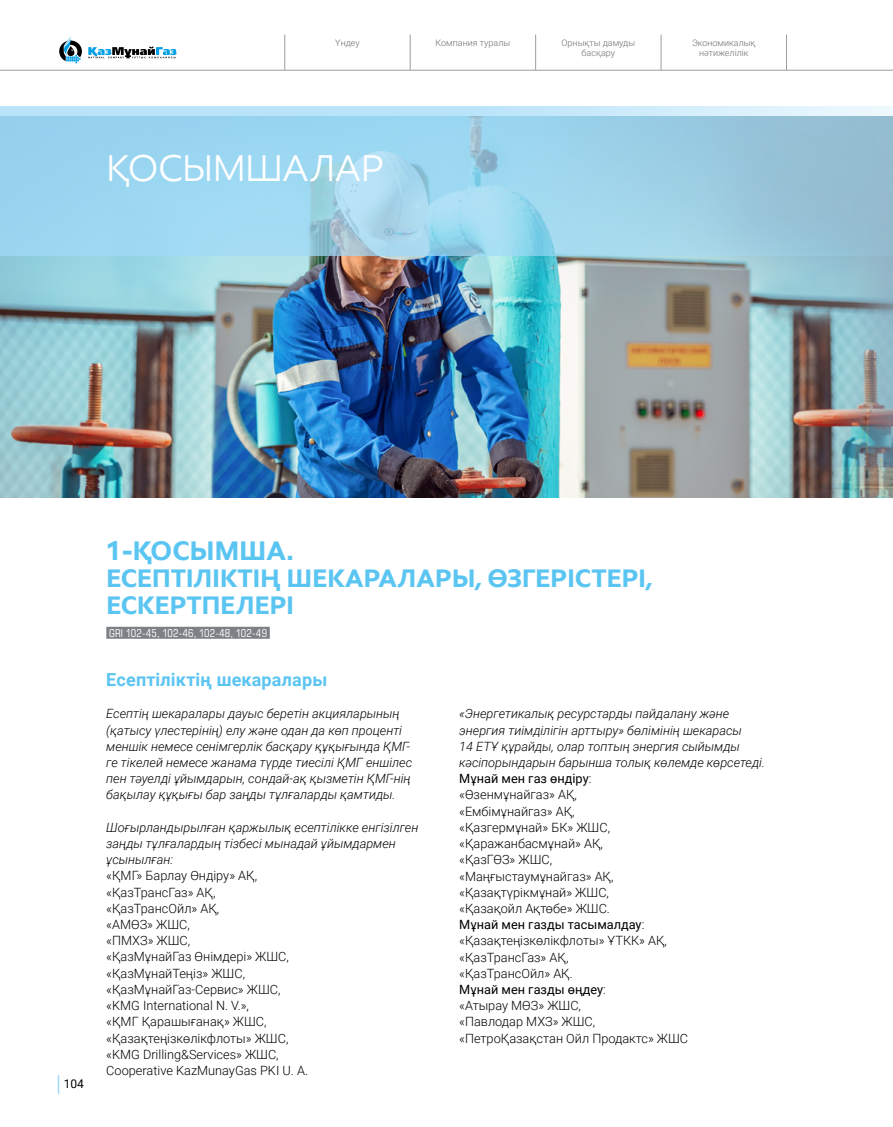
<style>
.page{position:relative;width:893px;height:1127px;background:#fff}
.page>*{position:absolute;margin:0;border:0;box-sizing:border-box;transform-origin:0 0}
.t1{font:37.5px "E Mprint";letter-spacing:.005em;color:#fff}
.t2{font:700 27px "E Mprint";letter-spacing:.01em;color:#5bc5f2}
.t3{font:700 25.5px/27px "E Mprint";letter-spacing:.01em;color:#5bc5f2}
.t4{font:700 18px "Roboto";letter-spacing:.01em;color:#5bc5f2}
.t5{font:300 12.75px/16.2px "Roboto";color:#000}
.t6{font:italic 300 12.75px/16.2px "Roboto";color:#000}
.t7{font:12px "Roboto";color:#000}
.t8{font:condensed 10.5px "DS Europe";letter-spacing:.025em;color:#fff}
.t9{font:300 9px/10.8px "Roboto";color:#706f6f;text-align:center}
.s1{font-style:italic}
.s2{font-weight:400}
</style>
<div class="page">
<img style="left:0;top:256px;width:893px;height:241px">
<svg style="left:0;top:106px;width:893px;height:150px;background:#9fd2e9"></svg>
<div style="left:106px;top:627px;width:164px;height:12px;background:#7d8186"></div>
<svg style="left:59px;top:36px;width:23px;height:27px"></svg>
<svg style="left:88px;top:47px;width:89px;height:12px"></svg>
<svg style="left:58px;top:1075px;width:1px;height:19px"></svg>
<hr style="left:284px;top:35px;width:1px;height:35px;background:#9d9d9c">
<hr style="left:410px;top:35px;width:1px;height:35px;background:#9d9d9c">
<hr style="left:535px;top:35px;width:1px;height:35px;background:#9d9d9c">
<hr style="left:661px;top:35px;width:1px;height:35px;background:#9d9d9c">
<hr style="left:786px;top:35px;width:1px;height:35px;background:#9d9d9c">
<hr style="left:0;top:70px;width:893px;height:1px;background:#9d9d9c">
<p class="t9" style="left:335px;top:37px;width:26px">Үндеу</p>
<p class="t9" style="left:436px;top:37px;width:76px">Компания туралы</p>
<p class="t9" style="left:561px;top:37px;width:75px">Орнықты дамуды басқару</p>
<p class="t9" style="left:692px;top:37px;width:65px">Экономикалық нәтижелілік</p>
<h1 class="t1" style="left:106px;top:145px;width:278px">ҚОСЫМШАЛАР</h1>
<p class="t7" style="left:64px;top:1075px;width:22px">104</p>
<h2 class="t2" style="left:106px;top:534px;width:189px">1-ҚОСЫМША.</h2>
<h3 class="t3" style="left:106px;top:565px;width:547px">ЕСЕПТІЛІКТІҢ ШЕКАРАЛАРЫ, ӨЗГЕРІСТЕРІ,<br>ЕСКЕРТПЕЛЕРІ</h3>
<p class="t8" style="left:109px;top:626px;width:160px">GRI 102-45, 102-46, 102-48, 102-49</p>
<h3 class="t4" style="left:106px;top:667px;width:222px">Есептіліктің шекаралары</h3>
<p class="t6" style="left:106px;top:705px;width:307px">Есептің шекаралары дауыс беретін акцияларының (қатысу үлестерінің) елу және одан да көп проценті меншік немесе сенімгерлік басқару құқығында ҚМГ&shy;ге тікелей немесе жанама түрде тиесілі ҚМГ еншілес пен тәуелді ұйымдарын, сондай-ақ қызметін ҚМГ-нің бақылау құқығы бар заңды тұлғаларды қамтиды.</p>
<p class="t6" style="left:106px;top:819px;width:314px">Шоғырландырылған қаржылық есептілікке енгізілген заңды тұлғалардың тізбесі мынадай ұйымдармен ұсынылған:</p>
<p class="t5" style="left:106px;top:867px;width:203px">«ҚМГ» Барлау Өндіру» АҚ, «ҚазТрансГаз» АҚ, «ҚазТрансОйл» АҚ,<br>«АМӨЗ» ЖШС,<br>«ПМХЗ» ЖШС,<br>«ҚазМұнайГаз Өнімдері» ЖШС, «ҚазМұнайТеңіз» ЖШС, «ҚазМұнайГаз-Сервис» ЖШС, «KMG International N. V.»,<br>«ҚМГ Қарашығанақ» ЖШС, «Қазақтеңізкөлікфлоты» ЖШС, «KMG Drilling&amp;Services» ЖШС,<br>Cooperative KazMunayGas PKI U. A.</p>
<p class="t5" style="left:459px;top:705px;width:307px"><span class="s1">«Энергетикалық ресурстарды пайдалану және энергия тиімділігін арттыру» бөлімінің шекарасы<br>14 ЕТҰ құрайды, олар топтың энергия сыйымды кәсіпорындарын барынша толық көлемде көрсетеді.<br></span><span class="s2">Мұнай мен газ өндіру</span>:<br>«Өзенмұнайгаз» АҚ,<br>«Ембімұнайгаз» АҚ,<br>«Қазгермұнай» БК» ЖШС,<br>«Қаражанбасмұнай» АҚ,<br>«ҚазГӨЗ» ЖШС,<br>«Маңғыстаумұнайгаз» АҚ,<br>«Қазақтүрікмұнай» ЖШС,<br>«Қазақойл Ақтөбе» ЖШС.<br><span class="s2">Мұнай мен газды тасымалдау</span>: «Қазақтеңізкөлікфлоты» ҰТКК» АҚ,<br>«ҚазТрансГаз» АҚ,<br>«ҚазТрансОйл» АҚ.<br><span class="s2">Мұнай мен газды өңдеу</span>:<br>«Атырау МӨЗ» ЖШС,<br>«Павлодар МХЗ» ЖШС,<br>«ПетроҚазақстан Ойл Продактс» ЖШС</p>
</div>
